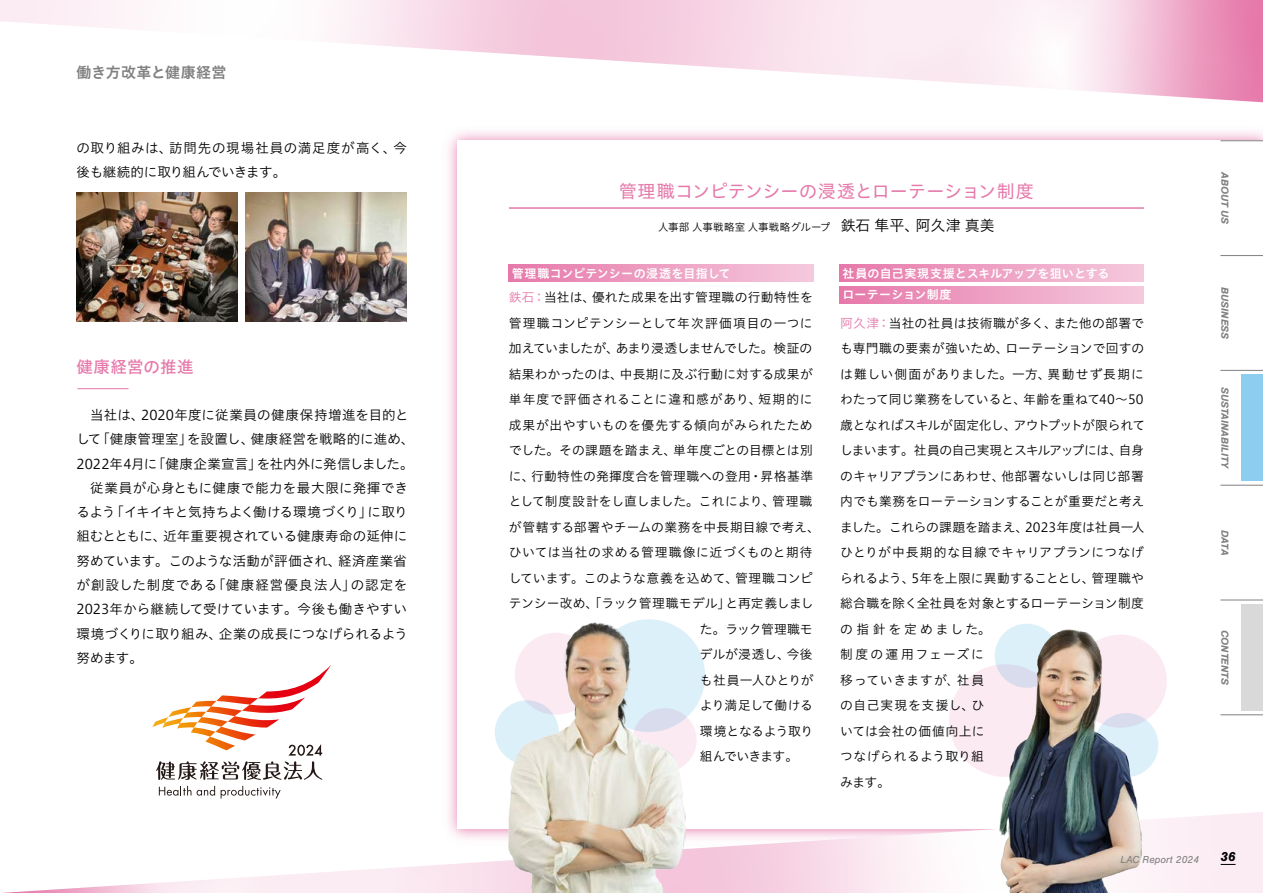
<style>
.page{position:relative;width:1263px;height:893px;background:#fff}
.page>*{position:absolute;margin:0;border:0;box-sizing:border-box;transform-origin:0 0}
.t1{font:18px "Hiragino UD Sans Std N W4";letter-spacing:.005em;color:#e678aa}
.t2{font:16.5px "Hiragino UD Sans Std N W5";letter-spacing:.015em;color:#e678aa}
.t3{font:15px "Hiragino UD Sans Std N W6";letter-spacing:.015em;color:#808080}
.t4{font:13.5px/24.3px "Hiragino UD Sans Std N W3";letter-spacing:.01em;color:#000}
.t5{font:13.5px "Hiragino UD Sans Std N W3";letter-spacing:-.04em;color:#000}
.t6{font:13.5px "Hiragino UD Sans Std N W3";letter-spacing:.075em;color:#000}
.t7{font:13.5px "Hiragino UD Sans Std N W3";letter-spacing:.04em;color:#000}
.t8{font:italic 700 13.5px "Nimbus San";color:#000}
.t9{font:12.75px/25.5px "Hiragino UD Sans Std N W3";letter-spacing:.01em;color:#000}
.t10{font:12.75px "Hiragino UD Sans Std N W3";letter-spacing:.035em;color:#000}
.t11{font:12.75px "Hiragino UD Sans Std N W3";letter-spacing:-.05em;color:#000}
.t12{font:12.75px "Hiragino UD Sans Std N W3";letter-spacing:.065em;color:#000}
.t13{font:12.75px "Hiragino UD Sans Std N W3";letter-spacing:.045em;color:#000}
.t14{font:12.75px "Hiragino UD Sans Std N W3";letter-spacing:-.02em;color:#000}
.t15{font:12.75px "Hiragino UD Sans Std N W3";letter-spacing:-.015em;color:#000}
.t16{font:12.75px "Hiragino UD Sans Std N W3";letter-spacing:-.03em;color:#000}
.t17{font:12px/21.8px "Hiragino UD Sans Std N W6";letter-spacing:.015em;color:#fff}
.t18{font:italic 700 10.5px "Nimbus San";color:#808080}
.t19{font:10.5px "Hiragino UD Sans Std N W3";letter-spacing:.015em;color:#000}
.t20{font:italic 10.5px "Nimbus San";color:#808080}
.s1{font-size:15px}
.s2{color:#e678aa}
</style>
<div class="page">
<svg style="left:0;top:0;width:1263px;height:102px"></svg>
<img style="left:448px;top:131px;width:815px;height:681px">
<div style="left:458px;top:141px;width:805px;height:688px;background:#fff"></div>
<svg style="left:17px;top:812px;width:1246px;height:80px"></svg>
<svg style="left:0;top:892px;width:1263px;height:1px"></svg>
<div style="left:632px;top:708px;width:65px;height:64px;background:#fbeaf2;border-radius:50%"></div>
<hr style="left:509px;top:207px;width:635px;height:2px;background:#e678aa">
<div style="left:509px;top:264px;width:304px;height:17px;background:linear-gradient(to right,#e678aa,#f5c9dd)"></div>
<div style="left:840px;top:264px;width:304px;height:17px;background:linear-gradient(to right,#e679aa,#f5c9dd)"></div>
<div style="left:840px;top:286px;width:304px;height:17px;background:linear-gradient(to right,#e679aa,#f5c9dd)"></div>
<img style="left:77px;top:193px;width:160px;height:128px">
<img style="left:246px;top:193px;width:161px;height:128px">
<hr style="left:78px;top:388px;width:51px;height:1px;background:#e678aa">
<div style="left:592px;top:619px;width:113px;height:113px;background:#dcf0fa;border-radius:50%"></div>
<div style="left:495px;top:700px;width:64px;height:64px;background:#dcf0fa;border-radius:50%"></div>
<img style="left:508px;top:620px;width:178px;height:273px">
<div style="left:949px;top:664px;width:113px;height:113px;background:#fbeaf2;border-radius:50%"></div>
<div style="left:1074px;top:635px;width:93px;height:93px;background:#fbeaf2;border-radius:50%"></div>
<div style="left:995px;top:624px;width:64px;height:64px;background:#dcf0fa;border-radius:50%"></div>
<div style="left:1094px;top:713px;width:64px;height:64px;background:#dcf0fa;border-radius:50%"></div>
<img style="left:999px;top:629px;width:143px;height:264px">
<svg style="left:159px;top:786px;width:32px;height:10px"></svg>
<svg style="left:197px;top:786px;width:18px;height:10px"></svg>
<svg style="left:221px;top:786px;width:60px;height:12px"></svg>
<svg style="left:152px;top:665px;width:179px;height:115px"></svg>
<svg style="left:1221px;top:864px;width:14px;height:1px"></svg>
<hr style="left:1220px;top:140px;width:43px;height:1px;background:#808080">
<hr style="left:1220px;top:255px;width:43px;height:1px;background:#808080">
<hr style="left:1220px;top:370px;width:43px;height:1px;background:#808080">
<hr style="left:1220px;top:485px;width:43px;height:1px;background:#808080">
<hr style="left:1220px;top:600px;width:43px;height:1px;background:#808080">
<hr style="left:1220px;top:714px;width:43px;height:1px;background:#808080">
<div style="left:1242px;top:375px;width:21px;height:106px;background:#8ccdf0"></div>
<div style="left:1242px;top:604px;width:21px;height:107px;background:#d9d9d9"></div>
<p class="t3" style="left:77px;top:60px;width:152px">働き方改革と健康経営</p>
<p class="t4" style="left:77px;top:135px;width:332px">の取り組みは、訪問先の現場社員の満足度が高く、今後も継続的に取り組んでいきます。</p>
<p class="t2" style="left:77px;top:354px;width:118px">健康経営の推進</p>
<p class="t4" style="left:90px;top:402px;width:320px">当社は、2020年度に従業員の健康保持増進を目的と</p>
<p class="t4" style="left:77px;top:426px;width:339px">して「健康管理室」を設置し、健康経営を戦略的に進め、</p>
<p class="t4" style="left:77px;top:451px;width:339px">2022年4月に「健康企業宣言」を社内外に発信しました。</p>
<p class="t7" style="left:90px;top:478px;width:319px">従業員が心身ともに健康で能力を最大限に発揮でき</p>
<p class="t5" style="left:77px;top:502px;width:333px">るよう「イキイキと気持ちよく働ける環境づくり」に取り</p>
<p class="t4" style="left:77px;top:523px;width:332px">組むとともに、近年重要視されている健康寿命の延伸に</p>
<p class="t4" style="left:77px;top:548px;width:332px">努めています。このような活動が評価され、経済産業省</p>
<p class="t6" style="left:77px;top:575px;width:332px">が創設した制度である「健康経営優良法人」の認定を</p>
<p class="t4" style="left:77px;top:596px;width:332px">2023年から継続して受けています。今後も働きやすい</p>
<p class="t4" style="left:77px;top:621px;width:333px">環境づくりに取り組み、企業の成長につなげられるよう</p>
<p class="t4" style="left:77px;top:645px;width:68px">努めます。</p>
<h1 class="t1" style="left:619px;top:178px;width:416px">管理職コンピテンシーの浸透とローテーション制度</h1>
<p class="t19" style="left:658px;top:219px;width:338px">人事部 人事戦略室 人事戦略グループ　<span class="s1">鉄石 隼平、阿久津 真美</span></p>
<p class="t17" style="left:512px;top:261px;width:220px">管理職コンピテンシーの浸透を目指して</p>
<p class="t17" style="left:842px;top:261px;width:269px">社員の自己実現支援とスキルアップを狙いとするローテーション制度</p>
<p class="t9" style="left:509px;top:284px;width:305px"><span class="s2">鉄石：</span>当社は、優れた成果を出す管理職の行動特性を</p>
<p class="t10" style="left:509px;top:313px;width:305px">管理職コンピテンシーとして年次評価項目の一つに</p>
<p class="t11" style="left:509px;top:339px;width:305px">加えていましたが、あまり浸透しませんでした。検証の</p>
<p class="t9" style="left:509px;top:360px;width:305px">結果わかったのは、中長期に及ぶ行動に対する成果が</p>
<p class="t12" style="left:509px;top:390px;width:305px">単年度で評価されることに違和感があり、短期的に</p>
<p class="t10" style="left:509px;top:415px;width:305px">成果が出やすいものを優先する傾向がみられたため</p>
<p class="t9" style="left:509px;top:437px;width:305px">でした。その課題を踏まえ、単年度ごとの目標とは別</p>
<p class="t9" style="left:509px;top:462px;width:306px">に、行動特性の発揮度合を管理職への登用・昇格基準</p>
<p class="t9" style="left:509px;top:488px;width:305px">として制度設計をし直しました。これにより、管理職</p>
<p class="t9" style="left:509px;top:513px;width:312px">が管轄する部署やチームの業務を中長期目線で考え、</p>
<p class="t13" style="left:509px;top:543px;width:305px">ひいては当社の求める管理職像に近づくものと期待</p>
<p class="t9" style="left:509px;top:564px;width:306px">しています。このような意義を込めて、管理職コンピ</p>
<p class="t9" style="left:509px;top:590px;width:306px">テンシー改め、「ラック管理職モデル」と再定義しまし</p>
<p class="t14" style="left:700px;top:619px;width:114px">た。ラック管理職モ</p>
<p class="t9" style="left:700px;top:641px;width:114px">デルが浸透し、今後</p>
<p class="t15" style="left:700px;top:670px;width:115px">も社員一人ひとりが</p>
<p class="t14" style="left:700px;top:696px;width:114px">より満足して働ける</p>
<p class="t16" style="left:700px;top:721px;width:115px">環境となるよう取り</p>
<p class="t11" style="left:700px;top:747px;width:100px">組んでいきます。</p>
<p class="t9" style="left:840px;top:309px;width:306px"><span class="s2">阿久津：</span>当社の社員は技術職が多く、また他の部署でも専門職の要素が強いため、ローテーションで回すのは難しい側面がありました。一方、異動せず長期にわたって同じ業務をしていると、年齢を重ねて40～50歳となればスキルが固定化し、アウトプットが限られてしまいます。社員の自己実現とスキルアップには、自身のキャリアプランにあわせ、他部署ないしは同じ部署内でも業務をローテーションすることが重要だと考えました。これらの課題を踏まえ、2023年度は社員一人ひとりが中長期的な目線でキャリアプランにつなげられるよう、5年を上限に異動することとし、管理職や総合職を除く全社員を対象とするローテーション制度の指針を定めました。<br>制度の運用フェーズに<br>移っていきますが、社員<br>の自己実現を支援し、ひ<br>いては会社の価値向上に<br>つなげられるよう取り組<br>みます。</p>
<p class="t18" style="left:1231px;top:172px;width:54px;rotate:90deg">ABOUT US</p>
<p class="t18" style="left:1231px;top:287px;width:54px;rotate:90deg">BUSINESS</p>
<p class="t18" style="left:1231px;top:387px;width:84px;rotate:90deg">SUSTAINABILITY</p>
<p class="t18" style="left:1231px;top:530px;width:27px;rotate:90deg">DATA</p>
<p class="t18" style="left:1231px;top:630px;width:57px;rotate:90deg">CONTENTS</p>
<p class="t20" style="left:1120px;top:853px;width:80px">LAC Report 2024</p>
<p class="t8" style="left:1220px;top:848px;width:17px">36</p>
</div>
